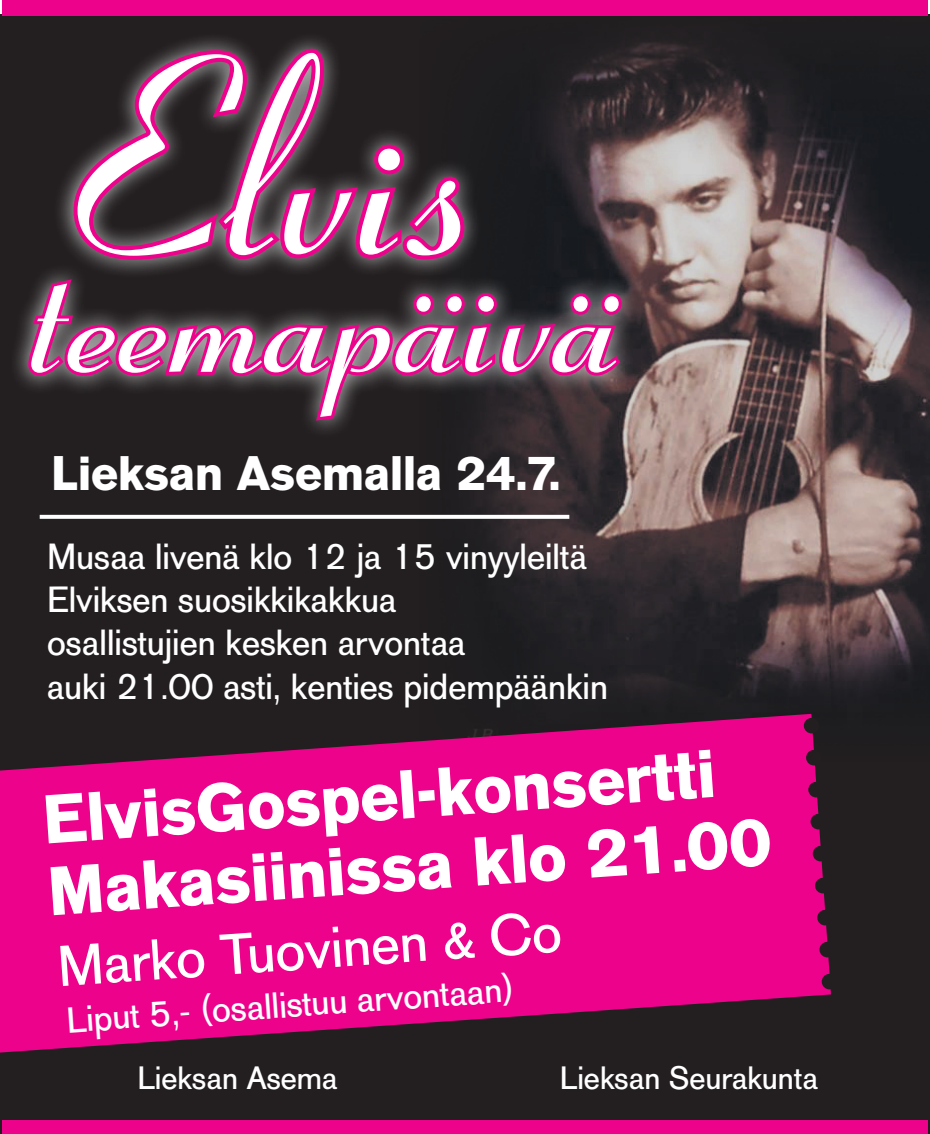
<style>
.page{position:relative;width:930px;height:1134px;background:#fff}
.page>*{position:absolute;margin:0;border:0;box-sizing:border-box;transform-origin:0 0}
.t1{font:700 274.4px "Coronet";color:#fff}
.t2{font:700 197.2px "Coronet";color:#fff}
.t3{font:700 68px/72px "AG Old Face";color:#fff}
.t4{font:56.8px "AG Old Face";color:#fff}
.t5{font:700 48px "AG Old Face";color:#fff}
.t6{font:36px/43.2px "AG Old Face";color:#fff}
.t7{font:32px "AG Old Face";color:#fff}
</style>
<div class="page">
<div style="left:0;top:14px;width:930px;height:1120px;background:#231f20"></div>
<img style="left:419px;top:42px;width:511px;height:672px">
<svg style="left:0;top:714px;width:831px;height:338px;fill:#ed028c"></svg>
<div style="left:52px;top:31px;width:430px;height:250px;background:#fff;opacity:.75"></div>
<svg style="left:69px;top:45px;width:399px;height:216px"></svg>
<div style="left:9px;top:261px;width:630px;height:179px;background:#fff;opacity:.75"></div>
<svg style="left:25px;top:272px;width:604px;height:189px"></svg>
<svg style="left:40px;top:515px;width:529px;height:4px;background:#f6f5f6"></svg>
<div style="left:2px;top:0;width:926px;height:16px;background:#ed028c"></div>
<div style="left:2px;top:1120px;width:926px;height:14px;background:#ed028c"></div>
<div style="left:803px;top:718px;width:16px;height:16px;background:#231f20;border-radius:50%"></div>
<div style="left:806px;top:750px;width:16px;height:16px;background:#231f20;border-radius:50%"></div>
<div style="left:808px;top:782px;width:16px;height:16px;background:#231f20;border-radius:50%"></div>
<div style="left:810px;top:813px;width:16px;height:17px;background:#231f20;border-radius:50%"></div>
<div style="left:812px;top:845px;width:16px;height:17px;background:#231f20;border-radius:50%"></div>
<div style="left:815px;top:877px;width:16px;height:17px;background:#231f20;border-radius:50%"></div>
<div style="left:817px;top:909px;width:16px;height:17px;background:#231f20;border-radius:50%"></div>
<div style="left:819px;top:941px;width:16px;height:17px;background:#231f20;border-radius:50%"></div>
<div style="left:821px;top:973px;width:16px;height:17px;background:#231f20;border-radius:50%"></div>
<h1 class="t1" style="left:57px;top:5px;width:413px">Elvis</h1>
<h2 class="t2" style="left:25px;top:193px;width:593px">teemapäivä</h2>
<h3 class="t5" style="left:51px;top:445px;width:511px">Lieksan Asemalla 24.7.</h3>
<p class="t6" style="left:47px;top:535px;width:562px">Musaa livenä klo 12 ja 15 vinyyleiltä Elviksen suosikkikakkua<br>osallistujien kesken arvontaa<br>auki 21.00 asti, kenties pidempäänkin</p>
<h3 class="t3" style="left:40px;top:784px;width:727px;rotate:-4deg">ElvisGospel-konsertti<br>Makasiinissa klo 21.00</h3>
<h3 class="t4" style="left:55px;top:934px;width:506px;rotate:-4deg">Marko Tuovinen &amp; Co</h3>
<p class="t6" style="left:65px;top:999px;width:450px;rotate:-4deg">Liput 5,- (osallistuu arvontaan)</p>
<p class="t7" style="left:137px;top:1060px;width:201px">Lieksan Asema</p>
<p class="t7" style="left:560px;top:1060px;width:259px">Lieksan Seurakunta</p>
</div>
